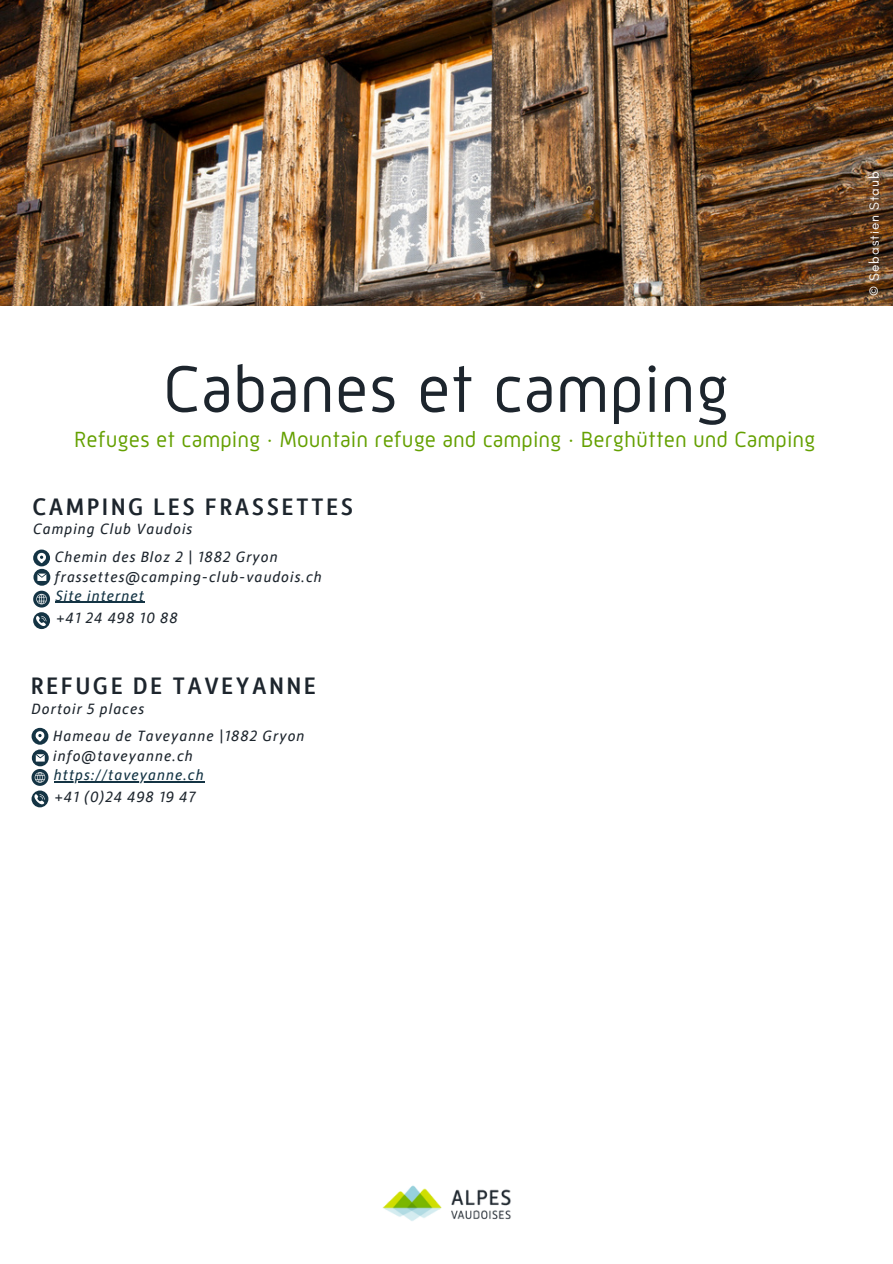
<style>
.page{position:relative;width:893px;height:1264px;background:#fff}
.page>*{position:absolute;margin:0;border:0;box-sizing:border-box;transform-origin:0 0}
.t1{font:67.5px "Mic 32";color:#1d252d}
.t2{font:500 24px "Alber New";letter-spacing:.1em;color:#1d252d}
.t3{font:22.5px "Mic 32";color:#64a000}
.t4{font:italic 15px "Alber New";letter-spacing:.07em;color:#1d252d}
.t5{font:italic 15px "Alber New";letter-spacing:.07em;color:#143444}
.t6{font:13.5px "Glacial Indifference";letter-spacing:.07em;color:#fff}
</style>
<div class="page">
<img style="left:0;top:0;width:892px;height:306px">
<img style="left:382px;top:1185px;width:129px;height:36px">
<svg style="left:33px;top:549px;width:17px;height:80px"></svg>
<hr style="left:55px;top:602px;width:90px;height:1px;background:#143444">
<svg style="left:32px;top:727px;width:17px;height:80px"></svg>
<hr style="left:54px;top:781px;width:151px;height:1px;background:#143444">
<p class="t1" style="left:163px;top:351px;width:567px">Cabanes et camping</p>
<p class="t3" style="left:74px;top:426px;width:742px">Refuges et camping · Mountain refuge and camping · Berghütten und Camping</p>
<p class="t2" style="left:32px;top:497px;width:322px">CAMPING LES FRASSETTES</p>
<p class="t4" style="left:55px;top:551px;width:224px">Chemin des Bloz 2 | 1882 Gryon</p>
<p class="t4" style="left:55px;top:570px;width:268px">frassettes@camping-club-vaudois.ch</p>
<p class="t4" style="left:56px;top:611px;width:123px">+41 24 498 10 88</p>
<p class="t4" style="left:33px;top:522px;width:161px">Camping Club Vaudois</p>
<p class="t5" style="left:55px;top:589px;width:90px">Site internet</p>
<p class="t2" style="left:31px;top:675px;width:287px">REFUGE DE TAVEYANNE</p>
<p class="t4" style="left:53px;top:729px;width:253px">Hameau de Taveyanne |1882 Gryon</p>
<p class="t4" style="left:53px;top:749px;width:141px">info@taveyanne.ch</p>
<p class="t4" style="left:54px;top:790px;width:142px">+41 (0)24 498 19 47</p>
<p class="t4" style="left:32px;top:702px;width:114px">Dortoir 5 places</p>
<p class="t5" style="left:54px;top:768px;width:151px">https://taveyanne.ch</p>
<p class="t6" style="left:866px;top:296px;width:126px;rotate:-90deg">© Sebastien Staub</p>
</div>
